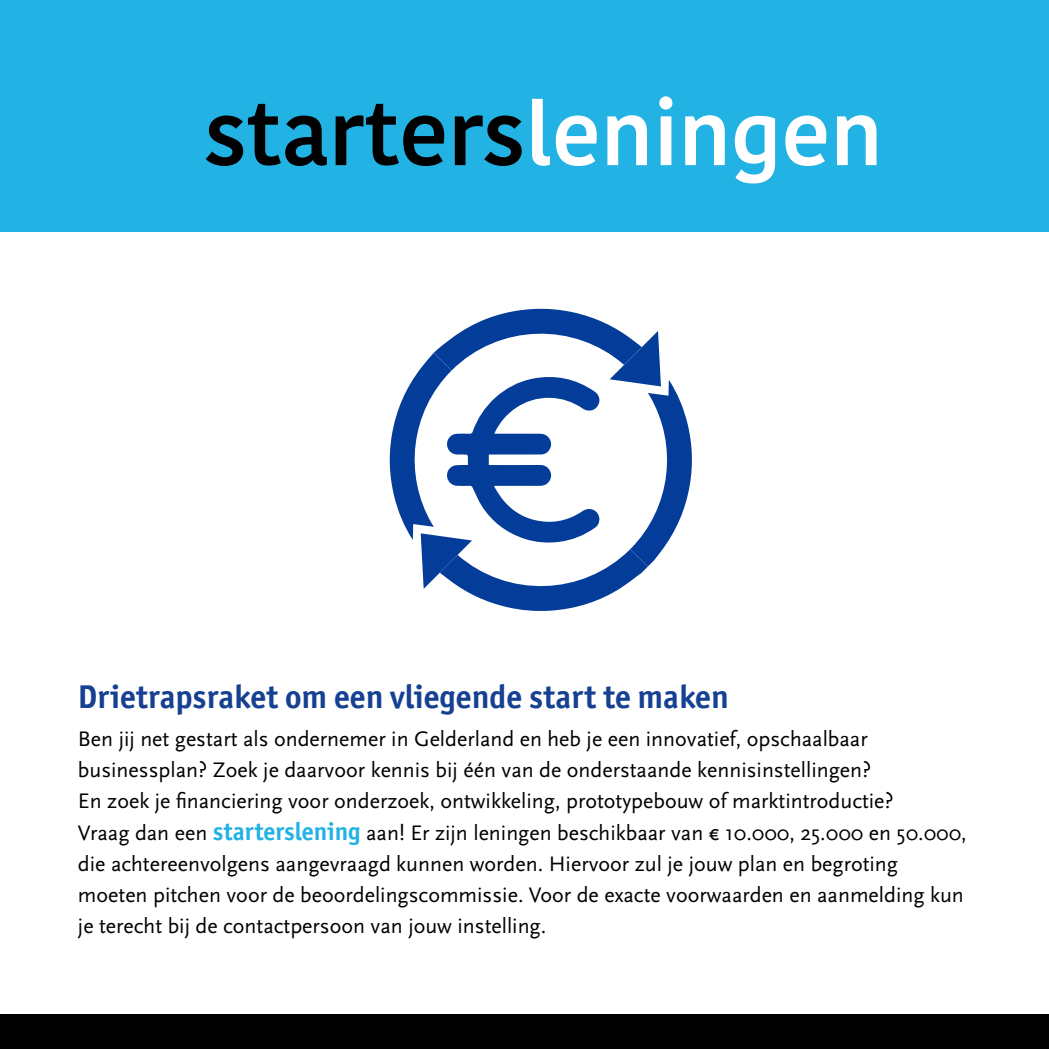
<style>
.page{position:relative;width:1049px;height:1049px;background:#fff}
.page>*{position:absolute;margin:0;border:0;box-sizing:border-box;transform-origin:0 0}
.t1{font:600 87.5px "Kohinoor Bangla";color:#000}
.kop_donkerblauw{font:700 33px "Officina San ITC";color:#164091}
.brood{font:22px/31px "Scala Sans Pro";color:#000}
.s1{color:#fff}
.s2{font-family:"Officina San ITC";font-weight:700;font-size:25px;color:#22b2e3}
</style>
<div class="page">
<div style="left:0;top:0;width:1049px;height:231px;background:#22b2e3"></div>
<svg style="left:389px;top:308px;width:303px;height:303px"></svg>
<div style="left:0;top:1015px;width:1049px;height:34px;background:#000"></div>
<p class="t1" style="left:204px;top:61px;width:680px">starters<span class="s1">leningen</span></p>
<p class="kop_donkerblauw" style="left:78px;top:676px;width:652px">Drietrapsraket om een vliegende start te maken</p>
<p class="brood" style="left:78px;top:723px;width:890px">Ben jij net gestart als ondernemer in Gelderland en heb je een innovatief, opschaalbaar businessplan? Zoek je daarvoor kennis bij één van de onderstaande kennisinstellingen?<br>En zoek je financiering voor onderzoek, ontwikkeling, prototypebouw of marktintroductie?<br>Vraag dan een <span class="s2">starterslening</span> aan! Er zijn leningen beschikbaar van € 10.000, 25.000 en 50.000, die achtereenvolgens aangevraagd kunnen worden. Hiervoor zul je jouw plan en begroting moeten pitchen voor de beoordelingscommissie. Voor de exacte voorwaarden en aanmelding kun je terecht bij de contactpersoon van jouw instelling.</p>
</div>
